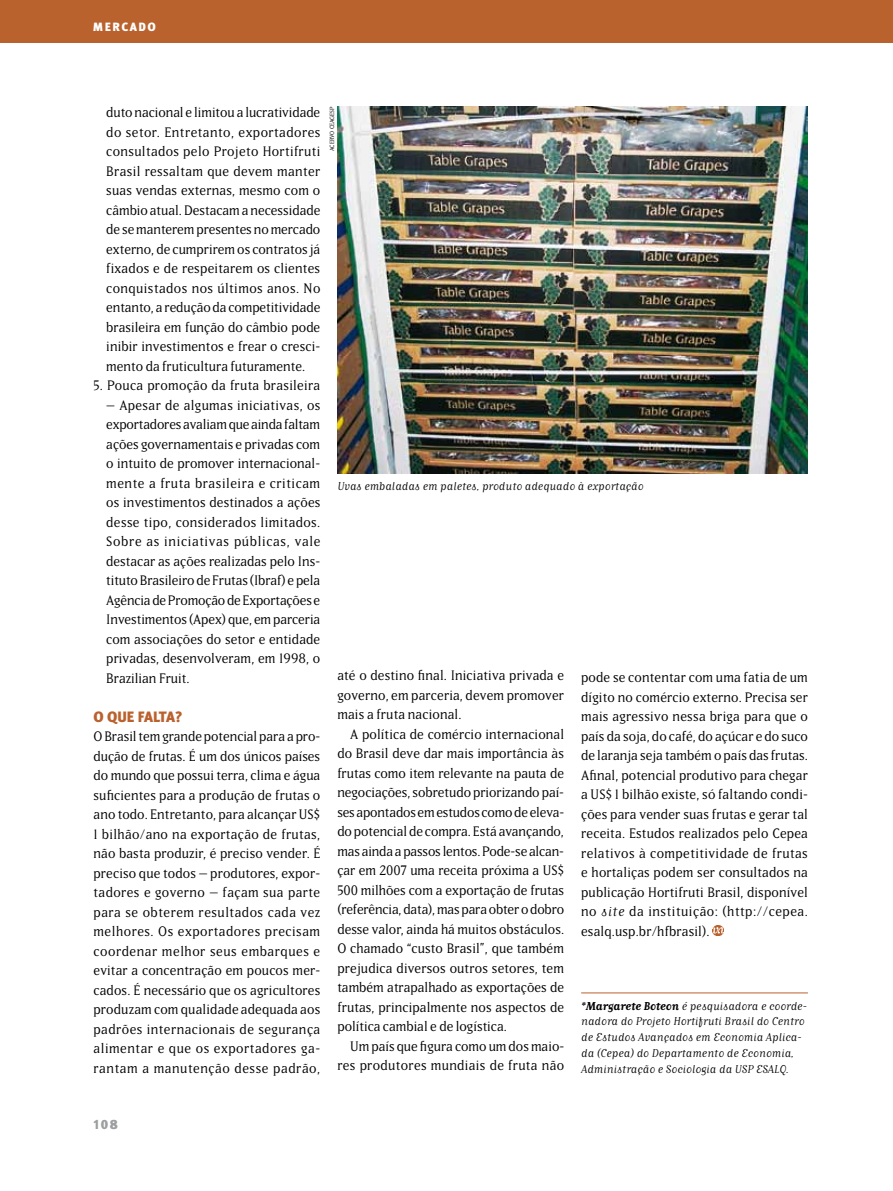
<style>
.page{position:relative;width:893px;height:1191px;background:#fff}
.page>*{position:absolute;margin:0;border:0;box-sizing:border-box;transform-origin:0 0}
.t1{font:15px "Meta Black LF";letter-spacing:-.005em;color:#ba622e}
.t2{font:13.5px/19.5px "Matrix Book Lining";letter-spacing:.01em;color:#000;text-align:justify}
.t3{font:13.5px "Meta Black Caps Expert";color:#9c9e9f}
.t4{font:12px "Meta Black Caps";letter-spacing:.125em;color:#fff}
.t5{font:italic 11.25px/15.8px "Matrix Book Lining";color:#000}
.t6{font:6px "Matrix Book Lining";color:#000}
.s1{font-style:italic}
.s2{font-weight:700}
</style>
<div class="page">
<hr style="left:581px;top:992px;width:227px;height:1px;background:#ba622e">
<svg style="left:712px;top:925px;width:11px;height:11px"></svg>
<div style="left:0;top:0;width:893px;height:43px;background:#ba622e"></div>
<img style="left:337px;top:106px;width:471px;height:367px">
<p class="t4" style="left:93px;top:19px;width:65px">MERCADO</p>
<p class="t2" style="left:106px;top:102px;width:216px">duto nacional e limitou a lucratividade do setor. Entretanto, exportadores consultados pelo Projeto Hortifruti Brasil ressaltam que devem manter suas vendas externas, mesmo com o câmbio atual. Destacam a necessidade de se manterem presentes no mercado externo, de cumprirem os contratos já fixados e de respeitarem os clientes conquistados nos últimos anos. No entanto, a redução da competitividade brasileira em função do câmbio pode inibir investimentos e frear o cresci&shy;mento da fruticultura futuramente.</p>
<p class="t2" style="left:94px;top:375px;width:228px">5. Pouca promoção da fruta brasileira</p>
<p class="t2" style="left:106px;top:395px;width:216px">– Apesar de algumas iniciativas, os exportadores avaliam que ainda faltam ações governamentais e privadas com o intuito de promover internacional&shy;mente a fruta brasileira e criticam os investimentos destinados a ações desse tipo, considerados limitados.<br>Sobre as iniciativas públicas, vale destacar as ações realizadas pelo Ins&shy;tituto Brasileiro de Frutas (Ibraf) e pela Agência de Promoção de Exportações e Investimentos (Apex) que, em parceria com associações do setor e entidade privadas, desenvolveram, em 1998, o Brazilian Fruit.</p>
<p class="t1" style="left:94px;top:707px;width:90px">O QUE FALTA?</p>
<p class="t2" style="left:94px;top:727px;width:228px">O Brasil tem grande potencial para a pro&shy;dução de frutas. É um dos únicos países do mundo que possui terra, clima e água suficientes para a produção de frutas o ano todo. Entretanto, para alcançar US$ 1 bilhão/ano na exportação de frutas, não basta produzir, é preciso vender. É preciso que todos – produtores, expor&shy;tadores e governo – façam sua parte para se obterem resultados cada vez melhores. Os exportadores precisam coordenar melhor seus embarques e evitar a concentração em poucos mer&shy;cados. É necessário que os agricultores produzam com qualidade adequada aos padrões internacionais de segurança alimentar e que os exportadores ga&shy;rantam a manutenção desse padrão,</p>
<p class="t6" style="left:329px;top:151px;width:46px;rotate:-90deg">acervo ceagesp</p>
<p class="t5" style="left:337px;top:478px;width:308px">Uvas embaladas em paletes, produto adequado à exportação</p>
<p class="t2" style="left:337px;top:665px;width:228px">até o destino final. Iniciativa privada e governo, em parceria, devem promover mais a fruta nacional.</p>
<p class="t2" style="left:337px;top:724px;width:228px;text-indent:13px">A política de comércio internacional do Brasil deve dar mais importância às frutas como item relevante na pauta de negociações, sobretudo priorizando paí&shy;ses apontados em estudos como de eleva&shy;do potencial de compra. Está avançando, mas ainda a passos lentos. Pode-se alcan&shy;çar em 2007 uma receita próxima a US$ 500 milhões com a exportação de frutas (referência, data), mas para obter o dobro desse valor, ainda há muitos obstáculos.<br>O chamado “custo Brasil”, que também prejudica diversos outros setores, tem também atrapalhado as exportações de frutas, principalmente nos aspectos de política cambial e de logística.</p>
<p class="t2" style="left:337px;top:1036px;width:228px;text-align:right">Um país que figura como um dos maio&shy;res produtores mundiais de fruta não</p>
<p class="t2" style="left:581px;top:667px;width:228px">pode se contentar com uma fatia de um dígito no comércio externo. Precisa ser mais agressivo nessa briga para que o país da soja, do café, do açúcar e do suco de laranja seja também o país das frutas.<br>Afinal, potencial produtivo para chegar a US$ 1 bilhão existe, só faltando condi&shy;ções para vender suas frutas e gerar tal receita. Estudos realizados pelo Cepea relativos à competitividade de frutas e hortaliças podem ser consultados na publicação Hortifruti Brasil, disponível no <span class="s1">site</span> da instituição: (http://cepea. esalq.usp.br/hfbrasil).</p>
<p class="t5" style="left:581px;top:997px;width:227px"><span class="s2">*Margarete Boteon</span> é pesquisadora e coorde&shy;nadora do Projeto Hortifruti Brasil do Centro de Estudos Avançados em Economia Aplica&shy;da (Cepea) do Departamento de Economia, Administração e Sociologia da USP ESALQ.</p>
<p class="t3" style="left:94px;top:1116px;width:26px">108</p>
</div>
